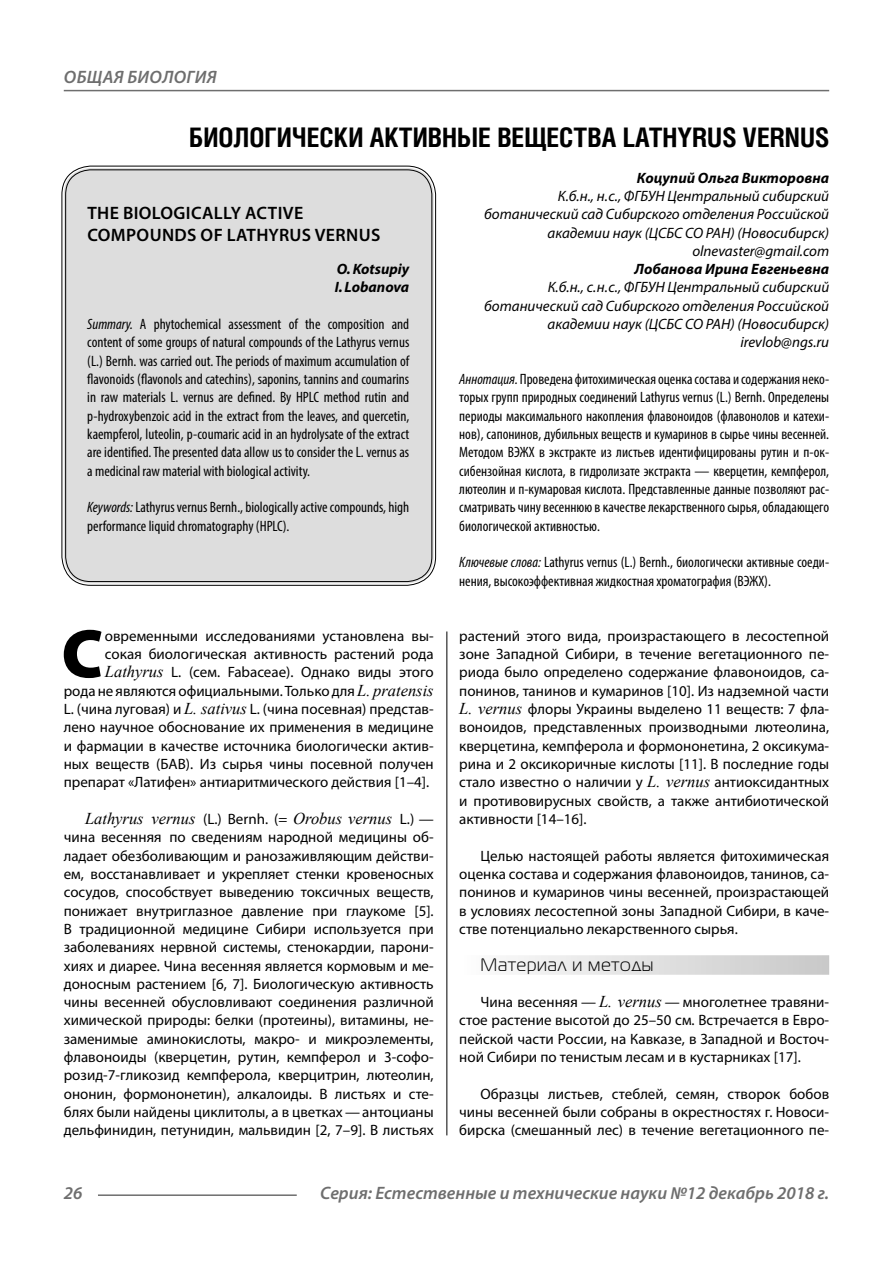
<style>
.page{position:relative;width:893px;height:1263px;background:#fff}
.page>*{position:absolute;margin:0;border:0;box-sizing:border-box;transform-origin:0 0}
.Bukvica{font:900 69.3px "Myriad Pro";color:#000}
.Header{font:700 27px "Helios Cond";color:#000}
.t1{font:italic 600 18px "Myriad Pro";color:#6e6e6e}
.Header-eng{font:600 18px/21.6px "Myriad Pro";letter-spacing:.02em;color:#000}
.Subheader{font:18px "Magistral C";letter-spacing:.05em;color:#000}
.t2{font:italic 600 18px "Myriad Pro";letter-spacing:.02em;color:#6e6e6e}
.Normal{font:italic 16.5px "Times New Roman";color:#000}
.Normal-2{font:15px/18.3px "Myriad Pro";color:#000;text-align:justify}
.Annotation-rus{font:condensed 15px/18.3px "Myriad Pro";color:#000;text-align:justify}
.Annotation-eng{font:condensed 15px/18.3px "Myriad Pro";color:#000;text-align:justify}
.Bukvica-2{font:15px/18.3px "Myriad Pro";color:#000;text-align:right}
.Author-doc{font:italic 15px/18.3px "Myriad Pro";color:#000;text-align:right}
.Author{font:italic 700 15px "Myriad Pro";color:#000}
.Author-email{font:italic 15px "Myriad Pro";color:#000}
.Author-eng{font:italic 700 15px "Myriad Pro";color:#000}
.s1{font-style:italic}
.s2{font-family:"Times New Roman";font-style:italic;font-size:16.5px}
.s3{font-family:"Myriad Pro";font-style:normal;font-size:15px}
</style>
<div class="page">
<hr style="left:446px;top:631px;width:1px;height:504px;background:#000">
<hr style="left:64px;top:90px;width:765px;height:1px;background:#6e6e6e">
<div style="left:459px;top:955px;width:370px;height:20px;background:linear-gradient(to right,#fdfdfd,#c8c8c8)"></div>
<div style="left:64px;top:168px;width:370px;height:415px;background:#ddd;border-radius:27px"></div>
<hr style="left:98px;top:1194px;width:199px;height:2px;background:#6e6e6e">
<p class="t2" style="left:64px;top:66px;width:154px">ОБЩАЯ БИОЛОГИЯ</p>
<p class="Header" style="left:189px;top:121px;width:642px">БИОЛОГИЧЕСКИ АКТИВНЫЕ ВЕЩЕСТВА LATHYRUS VERNUS</p>
<p class="Author" style="left:637px;top:168px;width:194px">Коцупий Ольга Викторовна</p>
<p class="Author-doc" style="left:484px;top:186px;width:346px">К.б.н., н.с., ФГБУН Центральный сибирский ботанический сад Сибирского отделения Российской академии наук (ЦСБС СО РАН) (Новосибирск)</p>
<p class="Author-email" style="left:692px;top:242px;width:138px">olnevaster@gmail.com</p>
<p class="Author" style="left:634px;top:259px;width:196px">Лобанова Ирина Евгеньевна</p>
<p class="Author-doc" style="left:484px;top:278px;width:346px">К.б.н., с.н.с., ФГБУН Центральный сибирский ботанический сад Сибирского отделения Российской академии наук (ЦСБС СО РАН) (Новосибирск)</p>
<p class="Author-email" style="left:740px;top:333px;width:90px">irevlob@ngs.ru</p>
<p class="Annotation-rus" style="left:459px;top:370px;width:371px"><span class="s1">Аннотация.</span> Проведена фитохимическая оценка cостава и содержания неко&shy;торых групп природных соединений Lathyrus vernus (L.) Bernh. Определены периоды максимального накопления флавоноидов (флавонолов и катехи&shy;нов), сапонинов, дубильных веществ и кумаринов в сырье чины весенней.<br>Методом ВЭЖХ в экстракте из листьев идентифицированы рутин и п-ок&shy;сибензойная кислота, в гидролизате экстракта — кверцетин, кемпферол, лютеолин и п-кумаровая кислота. Представленные данные позволяют рас&shy;сматривать чину весеннюю в качестве лекарственного сырья, обладающего биологической активностью.</p>
<p class="Annotation-rus" style="left:459px;top:553px;width:371px"><span class="s1">Ключевые слова:</span> Lathyrus vernus (L.) Bernh., биологически активные соеди&shy;нения, высокоэффективная жидкостная хроматография (ВЭЖХ).</p>
<p class="Header-eng" style="left:87px;top:202px;width:294px">THE BIOLOGICALLY ACTIVE<br>COMPOUNDS OF LATHYRUS VERNUS</p>
<p class="Author-eng" style="left:337px;top:259px;width:74px">O.Kotsupiy</p>
<p class="Author-eng" style="left:335px;top:278px;width:76px">I. Lobanova</p>
<p class="Annotation-eng" style="left:87px;top:315px;width:324px"><span class="s1">Summary.</span> A phytochemical assessment of the composition and content of some groups of natural compounds of the Lathyrus vernus (L.) Bernh. was carried out. The periods of maximum accumulation of flavonoids (flavonols and catechins), saponins, tannins and coumarins in raw materials L. vernus are defined. By HPLC method rutin and p-hydroxybenzoic acid in the extract from the leaves, and quercetin, kaempferol, luteolin, p-coumaric acid in an hydrolysate of the extract are identified. The presented data allow us to consider the L. vernus as a medicinal raw material with biological activity.</p>
<p class="Annotation-eng" style="left:87px;top:498px;width:323px"><span class="s1">Keywords:</span> Lathyrus vernus Bernh., biologically active compounds, high performance liquid chromatography (HPLC).</p>
<p class="Bukvica" style="left:61px;top:608px;width:43px">С</p>
<p class="Bukvica-2" style="left:64px;top:626px;width:371px">овременными исследованиями установлена вы-<br>сокая биологическая активность растений рода <span class="s2">Lathyrus</span> L. (сем. Fabaceae). Однако виды этого<br>рода не являются официальными. Только для <span class="s2">L. pratensis </span>L. (чина луговая) и <span class="s2">L. sativus</span> L. (чина посевная) представ&shy;лено научное обоснование их применения в медицине и фармации в качестве источника биологически актив&shy;ных веществ (БАВ). Из сырья чины посевной получен препарат «Латифен» антиаритмического действия [1–4].</p>
<p class="Normal" style="left:85px;top:807px;width:350px">Lathyrus vernus <span class="s3">(L.) Bernh. (=</span> Orobus vernus <span class="s3">L.) —</span></p>
<p class="Normal-2" style="left:64px;top:828px;width:371px">чина весенняя по сведениям народной медицины об&shy;ладает обезболивающим и ранозаживляющим действи&shy;ем, восстанавливает и укрепляет стенки кровеносных сосудов, способствует выведению токсичных веществ, понижает внутриглазное давление при глаукоме [5].<br>В традиционной медицине Сибири используется при заболеваниях нервной системы, стенокардии, парони&shy;хиях и диарее. Чина весенняя является кормовым и ме&shy;доносным растением [6, 7]. Биологическую активность чины весенней обусловливают соединения различной химической природы: белки (протеины), витамины, не&shy;заменимые аминокислоты, макро- и микроэлементы, флавоноиды (кверцетин, рутин, кемпферол и 3-софо&shy;розид‑7-гликозид кемпферола, кверцитрин, лютеолин, ононин, формононетин), алкалоиды. В листьях и сте&shy;блях были найдены циклитолы, а в цветках—антоцианы дельфинидин, петунидин, мальвидин [2, 7–9]. В листьях</p>
<p class="Normal-2" style="left:459px;top:626px;width:371px">растений этого вида, произрастающего в лесостепной зоне Западной Сибири, в течение вегетационного пе&shy;риода было определено содержание флавоноидов, са&shy;понинов, танинов и кумаринов [10]. Из надземной части <span class="s2">L. vernus</span> флоры Украины выделено 11 веществ: 7 фла&shy;воноидов, представленных производными лютеолина, кверцетина, кемпферола и формононетина, 2 оксикума&shy;рина и 2 оксикоричные кислоты [11]. В последние годы стало известно о наличии у <span class="s2">L. vernus</span> антиоксидантных и противовирусных свойств, а также антибиотической активности [14–16].</p>
<p class="Normal-2" style="left:459px;top:846px;width:371px;text-indent:21px">Целью настоящей работы является фитохимическая оценка состава и содержания флавоноидов, танинов, са&shy;понинов и кумаринов чины весенней, произрастающей в условиях лесостепной зоны Западной Сибири, в каче&shy;стве потенциально лекарственного сырья.</p>
<p class="Subheader" style="left:480px;top:955px;width:174px">Материал и методы</p>
<p class="Normal-2" style="left:459px;top:993px;width:371px;text-indent:21px">Чина весенняя — <span class="s2">L. vernus</span> — многолетнее травяни&shy;стое растение высотой до 25–50 см. Встречается в Евро&shy;пейской части России, на Кавказе, в Западной и Восточ&shy;ной Сибири по тенистым лесам и в кустарниках [17].</p>
<p class="Normal-2" style="left:459px;top:1084px;width:371px;text-indent:21px">Образцы листьев, стеблей, семян, створок бобов чины весенней были собраны в окрестностях г. Новоси&shy;бирска (смешанный лес) в течение вегетационного пе-</p>
<p class="t1" style="left:64px;top:1182px;width:20px">26</p>
<p class="t1" style="left:320px;top:1182px;width:510px">Серия: Естественные и технические науки №12 декабрь 2018 г.</p>
</div>
